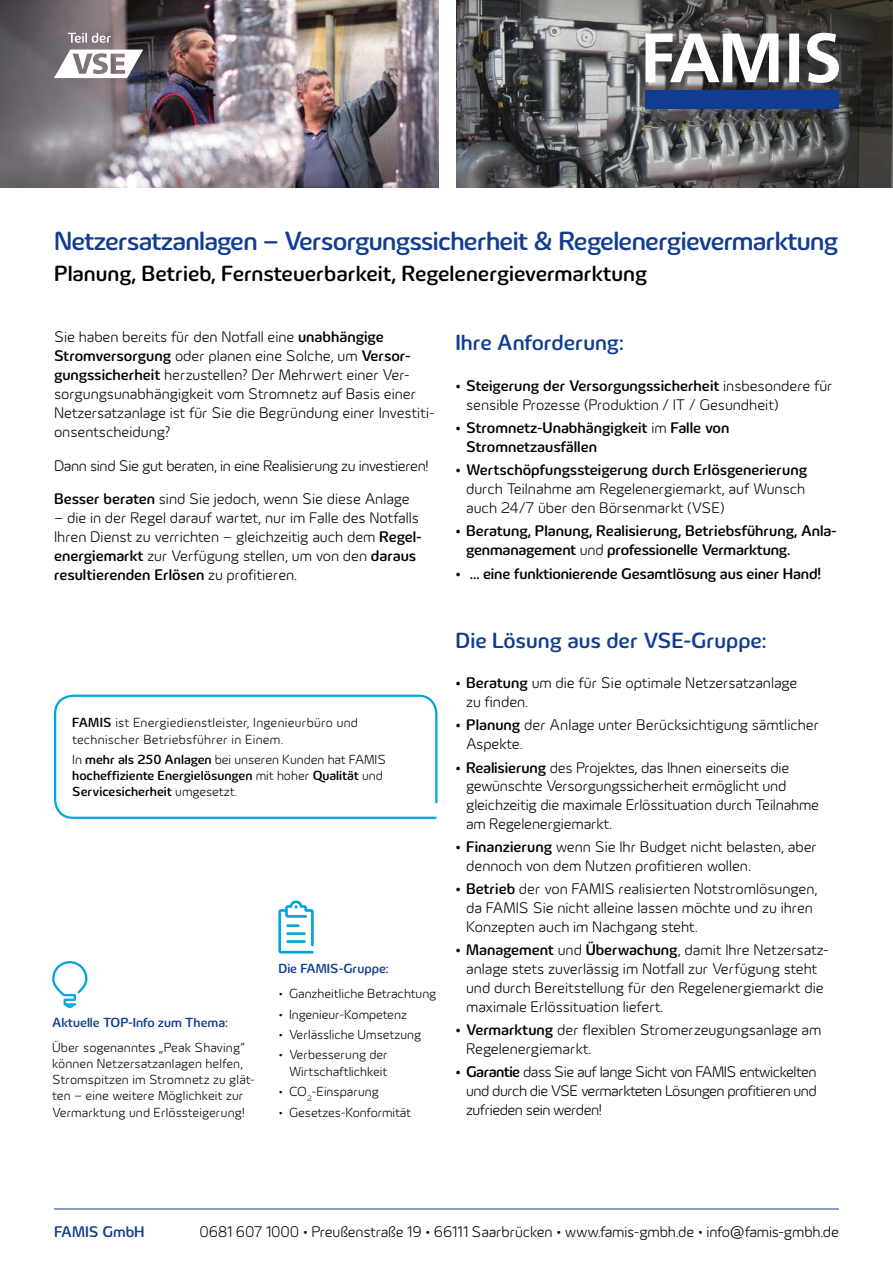
<style>
.page{position:relative;width:893px;height:1263px;background:#fff}
.page>*{position:absolute;margin:0;border:0;box-sizing:border-box;transform-origin:0 0}
.t1{font:500 27px "Innogy";letter-spacing:-.025em;color:#103d8f}
.t2{font:500 22.5px "Innogy";color:#000}
.t3{font:500 22.5px "Innogy";color:#103d8f}
.t4{font:300 15.75px/18.9px "Innogy";color:#000}
.t5{font:500 15.75px/18.9px "Innogy";letter-spacing:-.01em;color:#000}
.t6{font:300 15.75px/33.8px "Innogy";letter-spacing:-.02em;color:#000}
.t7{font:500 15.75px "Innogy";color:#103d8f}
.t8{font:300 13.5px/16.2px "Innogy";color:#000}
.t9{font:500 13.5px/16.2px "Innogy";color:#000}
.t10{font:300 13.5px/16.2px "Innogy";letter-spacing:.02em;color:#000}
.t11{font:500 13.5px "Innogy";color:#103d8f}
.s1{font-weight:500}
.s2{font-weight:300}
.s3{font-size:16.5px}
</style>
<div class="page">
<hr style="left:54px;top:1208px;width:785px;height:1px;background:#103d8f">
<img style="left:456px;top:0;width:437px;height:187px">
<svg style="left:638px;top:0;width:255px;height:185px;background:#4e4d4c"></svg>
<img style="left:0;top:0;width:438px;height:187px">
<svg style="left:68px;top:33px;width:43px;height:10px"></svg>
<svg style="left:54px;top:50px;width:89px;height:28px"></svg>
<div style="left:645px;top:90px;width:194px;height:18px;background:#103d8f"></div>
<svg style="left:645px;top:33px;width:194px;height:50px"></svg>
<svg style="left:52px;top:961px;width:35px;height:47px"></svg>
<svg style="left:278px;top:900px;width:36px;height:53px"></svg>
<svg style="left:54px;top:694px;width:384px;height:125px"></svg>
<h1 class="t1" style="left:54px;top:225px;width:786px">Netzersatzanlagen – Versorgungssicherheit &amp; Regelenergievermarktung</h1>
<h2 class="t2" style="left:54px;top:260px;width:595px">Planung, Betrieb, Fernsteuerbarkeit, Regelenergievermarktung</h2>
<p class="t4" style="left:54px;top:328px;width:382px">Sie haben bereits für den Notfall eine <span class="s1">unabhängige Stromversorgung</span> oder planen eine Solche, um <span class="s1">Versor&shy;gungssicherheit</span> herzustellen? Der Mehrwert einer Ver&shy;sorgungsunabhängigkeit vom Stromnetz auf Basis einer Netzersatzanlage ist für Sie die Begründung einer Investiti&shy;onsentscheidung?</p>
<p class="t6" style="left:54px;top:449px;width:376px">Dann sind Sie gut beraten, in eine Realisierung zu investieren!<br><span class="s1">Besser beraten</span> sind Sie jedoch, wenn Sie diese Anlage</p>
<p class="t4" style="left:54px;top:509px;width:369px">– die in der Regel darauf wartet, nur im Falle des Notfalls Ihren Dienst zu verrichten – gleichzeitig auch dem <span class="s1">Regel&shy;energiemarkt</span> zur Verfügung stellen, um von den <span class="s1">daraus resultierenden Erlösen</span> zu profitieren.</p>
<p class="t10" style="left:72px;top:715px;width:287px"><span class="s1">FAMIS</span> ist Energiedienstleister, Ingenieurbüro und technischer Betriebsführer in Einem.</p>
<p class="t9" style="left:72px;top:751px;width:315px"><span class="s2">In</span> mehr als 250 Anlagen <span class="s2">bei unseren Kunden hat FAMIS </span>hocheffiziente Energielösungen <span class="s2">mit hoher</span> Qualität <span class="s2">und<br></span>Servicesicherheit <span class="s2">umgesetzt.</span></p>
<p class="t11" style="left:52px;top:1015px;width:177px">Aktuelle TOP-Info zum Thema:</p>
<p class="t8" style="left:52px;top:1039px;width:204px">Über sogenanntes „Peak Shaving“ können Netzersatzanlagen helfen, Stromspitzen im Stromnetz zu glät&shy;ten – eine weitere Möglichkeit zur Vermarktung und Erlössteigerung!</p>
<p class="t11" style="left:278px;top:961px;width:112px">Die FAMIS-Gruppe:</p>
<p class="t8" style="left:278px;top:985px;width:160px">• Ganzheitliche Betrachtung</p>
<p class="t8" style="left:278px;top:1006px;width:130px">• Ingenieur-Kompetenz</p>
<p class="t8" style="left:278px;top:1026px;width:144px">• Verlässliche Umsetzung</p>
<p class="t8" style="left:278px;top:1047px;width:111px;text-align:right">• Verbesserung der<br>Wirtschaftlichkeit</p>
<p class="t8" style="left:278px;top:1083px;width:102px">• CO<sub>2</sub>-Einsparung</p>
<p class="t8" style="left:278px;top:1104px;width:134px">• Gesetzes-Konformität</p>
<h2 class="t3" style="left:455px;top:330px;width:170px">Ihre Anforderung:</h2>
<p class="t4" style="left:466px;top:376px;width:368px;text-indent:-11px"><span class="s1">• Steigerung der Versorgungssicherheit</span> insbesondere für sensible Prozesse (Produktion / IT / Gesundheit)</p>
<p class="t5" style="left:466px;top:418px;width:265px;text-indent:-11px">• Stromnetz-Unabhängigkeit <span class="s2">im</span> Falle von<br>Stromnetzausfällen</p>
<p class="t5" style="left:455px;top:460px;width:353px">• Wertschöpfungssteigerung durch Erlösgenerierung</p>
<p class="t4" style="left:466px;top:479px;width:341px">durch Teilnahme am Regelenergiemarkt, auf Wunsch auch 24/7 über den Börsenmarkt (VSE)</p>
<p class="t5" style="left:466px;top:521px;width:372px;text-indent:-11px">• Beratung, Planung, Realisierung, Betriebsführung, Anla&shy;genmanagement <span class="s2">und</span> professionelle Vermarktung.</p>
<p class="t5" style="left:455px;top:564px;width:367px">• … eine funktionierende Gesamtlösung aus einer Hand<span class="s3">!</span></p>
<h2 class="t3" style="left:455px;top:628px;width:313px">Die Lösung aus der VSE-Gruppe:</h2>
<p class="t4" style="left:466px;top:674px;width:333px;text-indent:-11px"><span class="s1">• Beratung</span> um die für Sie optimale Netzersatzanlage zu finden.</p>
<p class="t4" style="left:466px;top:716px;width:355px;text-indent:-11px"><span class="s1">• Planung</span> der Anlage unter Berücksichtigung sämtlicher<br>Aspekte.</p>
<p class="t4" style="left:466px;top:758px;width:355px;text-indent:-11px"><span class="s1">• Realisierung</span> des Projektes, das Ihnen einerseits die gewünschte Versorgungssicherheit ermöglicht und gleichzeitig die maximale Erlössituation durch Teilnahme am Regelenergiemarkt.</p>
<p class="t4" style="left:466px;top:838px;width:352px;text-indent:-11px"><span class="s1">• Finanzierung</span> wenn Sie Ihr Budget nicht belasten, aber dennoch von dem Nutzen profitieren wollen.</p>
<p class="t4" style="left:466px;top:880px;width:353px;text-indent:-11px"><span class="s1">• Betrieb</span> der von FAMIS realisierten Notstromlösungen, da FAMIS Sie nicht alleine lassen möchte und zu ihren<br>Konzepten auch im Nachgang steht.</p>
<p class="t4" style="left:466px;top:941px;width:364px;text-indent:-11px"><span class="s1">• Management</span> und <span class="s1">Überwachung</span>, damit Ihre Netzersatz&shy;anlage stets zuverlässig im Notfall zur Verfügung steht und durch Bereitstellung für den Regelenergiemarkt die maximale Erlössituation liefert.</p>
<p class="t4" style="left:466px;top:1020px;width:357px;text-indent:-11px"><span class="s1">• Vermarktung</span> der flexiblen Stromerzeugungsanlage am<br>Regelenergiemarkt.</p>
<p class="t4" style="left:466px;top:1063px;width:352px;text-align:justify;text-indent:-11px"><span class="s1">• Garantie</span> dass Sie auf lange Sicht von FAMIS entwickelten und durch die VSE vermarkteten Lösungen profitieren und zufrieden sein werden!</p>
<p class="t7" style="left:54px;top:1223px;width:92px">FAMIS GmbH</p>
<p class="t4" style="left:199px;top:1223px;width:641px">0681 607 1000 • Preußenstraße 19 • 66111 Saarbrücken • www.famis-gmbh.de • info@famis-gmbh.de</p>
</div>
